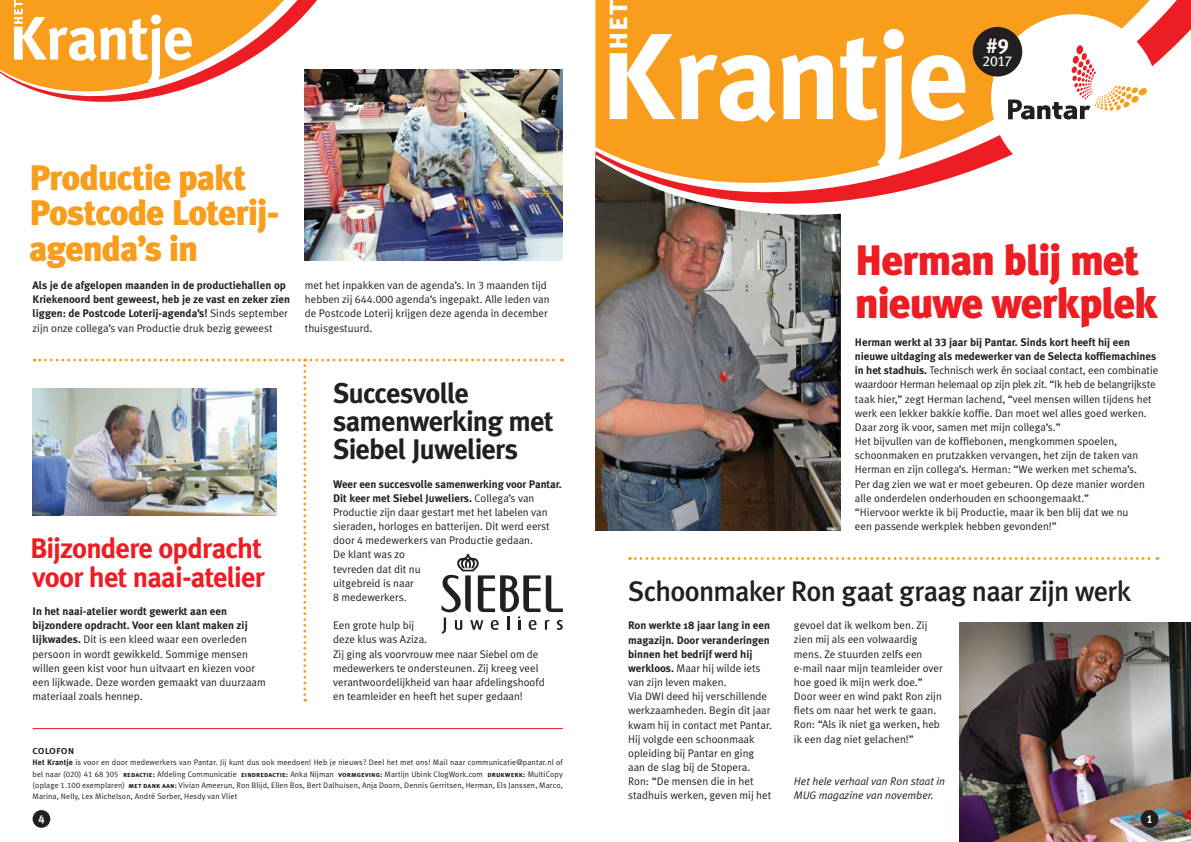
<style>
.page{position:relative;width:1191px;height:842px;background:#fff}
.page>*{position:absolute;margin:0;border:0;box-sizing:border-box;transform-origin:0 0}
.t1{font:900 42.5px/42.5px "Meta Plus";letter-spacing:-.03em;color:#ed1d24}
.t2{font:900 35.4px/35.4px "Meta Plus";letter-spacing:-.03em;color:#f99d1c}
.t3{font:700 28.3px/28.3px "Meta Plus";letter-spacing:-.03em;color:#231f20}
.t4{font:700 28.3px/28.3px "Meta Plus";letter-spacing:-.03em;color:#ed1d24}
.t5{font:500 28.3px "Meta Plus";letter-spacing:-.03em;color:#231f20}
.t6{font:20.4px "Meta Plus Bold Caps";color:#fff}
.t7{font:14.5px "Meta Plus Book Caps";color:#fff}
.t8{font:11.3px "Meta Plus Medium Caps";letter-spacing:-.005em;color:#231f20}
.t9{font:11.3px "Meta Plus Bold Caps";color:#fff}
.t10{font:11px/14.2px "Meta Plus Normal";color:#231f20}
.t11{font:700 11px/14.2px "Meta Plus";color:#231f20}
.t12{font:italic 11px/14.2px "Meta Plus Normal";color:#231f20}
.t13{font:8px/11.3px "Meta Plus Normal";letter-spacing:.015em;color:#231f20;text-align:justify}
.s1{font-family:"Meta Plus Normal";font-weight:400}
.s2{font-family:"Meta Plus Normal Caps"}
.s3{font-family:"Meta Plus Bold Caps";font-weight:400}
.s4{font-family:"Meta Plus";font-weight:700}
.s5{font-family:"Meta Plus Bold Caps";font-size:7.5px}
</style>
<div class="page">
<img style="left:595px;top:254px;width:245px;height:276px">
<img style="left:305px;top:69px;width:258px;height:192px">
<img style="left:960px;top:622px;width:231px;height:220px">
<svg style="left:304px;top:69px;width:37px;height:60px"></svg>
<svg style="left:595px;top:246px;width:246px;height:8px;background:#87766a"></svg>
<svg style="left:595px;top:0;width:596px;height:246px"></svg>
<svg style="left:595px;top:0;width:562px;height:208px"></svg>
<div style="left:991px;top:14px;width:167px;height:167px;background:#fff;border-radius:50%"></div>
<div style="left:972px;top:27px;width:50px;height:50px;background:#231f20;border-radius:50%"></div>
<svg style="left:1008px;top:45px;width:139px;height:74px"></svg>
<svg style="left:609px;top:29px;width:356px;height:142px;fill:#f99d1c"></svg>
<svg style="left:609px;top:0;width:18px;height:48px"></svg>
<hr style="left:33px;top:728px;width:530px;height:1px;background:#ed1d24">
<svg style="left:0;top:0;width:323px;height:124px"></svg>
<svg style="left:629px;top:557px;width:529px;height:3px"></svg>
<svg style="left:34px;top:359px;width:529px;height:343px"></svg>
<div style="left:1140px;top:810px;width:18px;height:18px;background:#231f20;border-radius:50%"></div>
<div style="left:33px;top:810px;width:17px;height:18px;background:#231f20;border-radius:50%"></div>
<h2 class="t2" style="left:29px;top:160px;width:252px">Productie pakt<br>Postcode Loterij&shy;agenda’s in</h2>
<p class="t11" style="left:33px;top:278px;width:259px">Als je de afgelopen maanden in de productiehallen op<br>Kriekenoord bent geweest, heb je ze vast en zeker zien liggen: de Postcode Loterij-agenda’s! <span class="s1">Sinds september</span></p>
<p class="t10" style="left:33px;top:321px;width:241px">zijn onze collega’s van Productie druk bezig geweest</p>
<p class="t10" style="left:305px;top:278px;width:246px">met het inpakken van de agenda’s. In <span class="s2">3</span> maanden tijd hebben zij <span class="s2">644.000</span> agenda’s ingepakt. Alle leden van de Postcode Loterij krijgen deze agenda in december thuisgestuurd.</p>
<h3 class="t6" style="left:986px;top:34px;width:24px">#9</h3>
<h3 class="t7" style="left:982px;top:53px;width:31px">2017</h3>
<h1 class="t1" style="left:855px;top:239px;width:304px">Herman blij met nieuwe werkplek</h1>
<p class="t11" style="left:855px;top:335px;width:303px">Herman werkt al <span class="s3">33</span> jaar bij Pantar. Sinds kort heeft hij een nieuwe uitdaging als medewerker van de Selecta koffiemachines</p>
<p class="t10" style="left:855px;top:363px;width:305px"><span class="s4">in het stadhuis.</span> Technisch werk én sociaal contact, een combinatie waardoor Herman helemaal op zijn plek zit. “Ik heb de belangrijkste taak hier,” zegt Herman lachend, “veel mensen willen tijdens het werk een lekker bakkie koffie. Dan moet wel alles goed werken.<br>Daar zorg ik voor, samen met mijn collega’s.”<br>Het bijvullen van de koffiebonen, mengkommen spoelen, schoonmaken en prutzakken vervangen, het zijn de taken van Herman en zijn collega’s. Herman: “We werken met schema’s.<br>Per dag zien we wat er moet gebeuren. Op deze manier worden alle onderdelen onderhouden en schoongemaakt.”<br>“Hiervoor werkte ik bij Productie, maar ik ben blij dat we nu<br>een passende werkplek hebben gevonden!”</p>
<h3 class="t3" style="left:333px;top:378px;width:222px">Succesvolle samenwerking met<br>Siebel Juweliers</h3>
<p class="t11" style="left:333px;top:477px;width:230px">Weer een succesvolle samenwerking voor Pantar.<br>Dit keer met Siebel Juweliers. <span class="s1">Collega’s van</span></p>
<p class="t10" style="left:333px;top:505px;width:218px">Productie zijn daar gestart met het labelen van sieraden, horloges en batterijen. Dit werd eerst door <span class="s2">4</span> medewerkers van Productie gedaan.<br>De klant was zo<br>tevreden dat dit nu<br>uitgebreid is naar<br><span class="s2">8</span> medewerkers.</p>
<p class="t10" style="left:333px;top:618px;width:213px">Een grote hulp bij<br>deze klus was Aziza.<br>Zij ging als voorvrouw mee naar Siebel om de medewerkers te ondersteunen. Zij kreeg veel verantwoordelijkheid van haar afdelingshoofd en teamleider en heeft het super gedaan!</p>
<h3 class="t4" style="left:30px;top:534px;width:236px">Bijzondere opdracht voor het naai-atelier</h3>
<h3 class="t5" style="left:628px;top:575px;width:504px">Schoonmaker Ron gaat graag naar zijn werk</h3>
<p class="t11" style="left:33px;top:604px;width:217px">In het naai-atelier wordt gewerkt aan een bijzondere opdracht. Voor een klant maken zij</p>
<p class="t10" style="left:33px;top:632px;width:235px"><span class="s4">lijkwades.</span> Dit is een kleed waar een overleden persoon in wordt gewikkeld. Sommige mensen willen geen kist voor hun uitvaart en kiezen voor een lijkwade. Deze worden gemaakt van duurzaam materiaal zoals hennep.</p>
<p class="t11" style="left:628px;top:618px;width:143px;text-align:justify">Ron werkte 18 jaar lang in een magazijn. Door veranderingen binnen het bedrijf werd hij</p>
<p class="t10" style="left:628px;top:661px;width:145px"><span class="s4">werkloos.</span> Maar hij wilde iets van zijn leven maken.<br>Via DWI deed hij verschillende werkzaamheden. Begin dit jaar kwam hij in contact met Pantar.<br>Hij volgde een schoonmaak opleiding bij Pantar en ging aan de slag bij de Stopera.<br>Ron: “De mensen die in het stadhuis werken, geven mij het</p>
<p class="t10" style="left:794px;top:618px;width:150px">gevoel dat ik welkom ben. Zij zien mij als een volwaardig mens. Ze stuurden zelfs een e-mail naar mijn teamleider over hoe goed ik mijn werk doe.”<br>Door weer en wind pakt Ron zijn fiets om naar het werk te gaan.<br>Ron: “Als ik niet ga werken, heb ik een dag niet gelachen!”</p>
<p class="t12" style="left:794px;top:774px;width:153px">Het hele verhaal van Ron staat in<br>MUG magazine van november.</p>
<p class="t8" style="left:33px;top:744px;width:43px">colofon</p>
<p class="t13" style="left:33px;top:757px;width:532px"><span class="s4">Het Krantje</span> is voor en door medewerkers van Pantar. Jij kunt dus ook meedoen! Heb je nieuws? Deel het met ons! Mail naar communicatie@pantar.nl of bel naar <span class="s2">(020) 41 68 305</span> <span class="s5">redactie:</span> Afdeling Communicatie <span class="s5">eindredactie:</span> Anka Nijman <span class="s5">vormgeving:</span> Martijn Ubink ClogWork.com <span class="s5">drukwerk:</span> MultiCopy (oplage <span class="s2">1.100</span> exemplaren) <span class="s5">met dank aan:</span> Vivian Ameerun, Ron Blijd, Ellen Bos, Bert Dalhuisen, Anja Doorn, Dennis Gerritsen, Herman, Els Janssen, Marco, Marina, Nelly, Lex Michelson, André Sorber, Hesdy van Vliet</p>
<p class="t9" style="left:38px;top:812px;width:8px">4</p>
<p class="t9" style="left:1146px;top:812px;width:8px">1</p>
</div>
